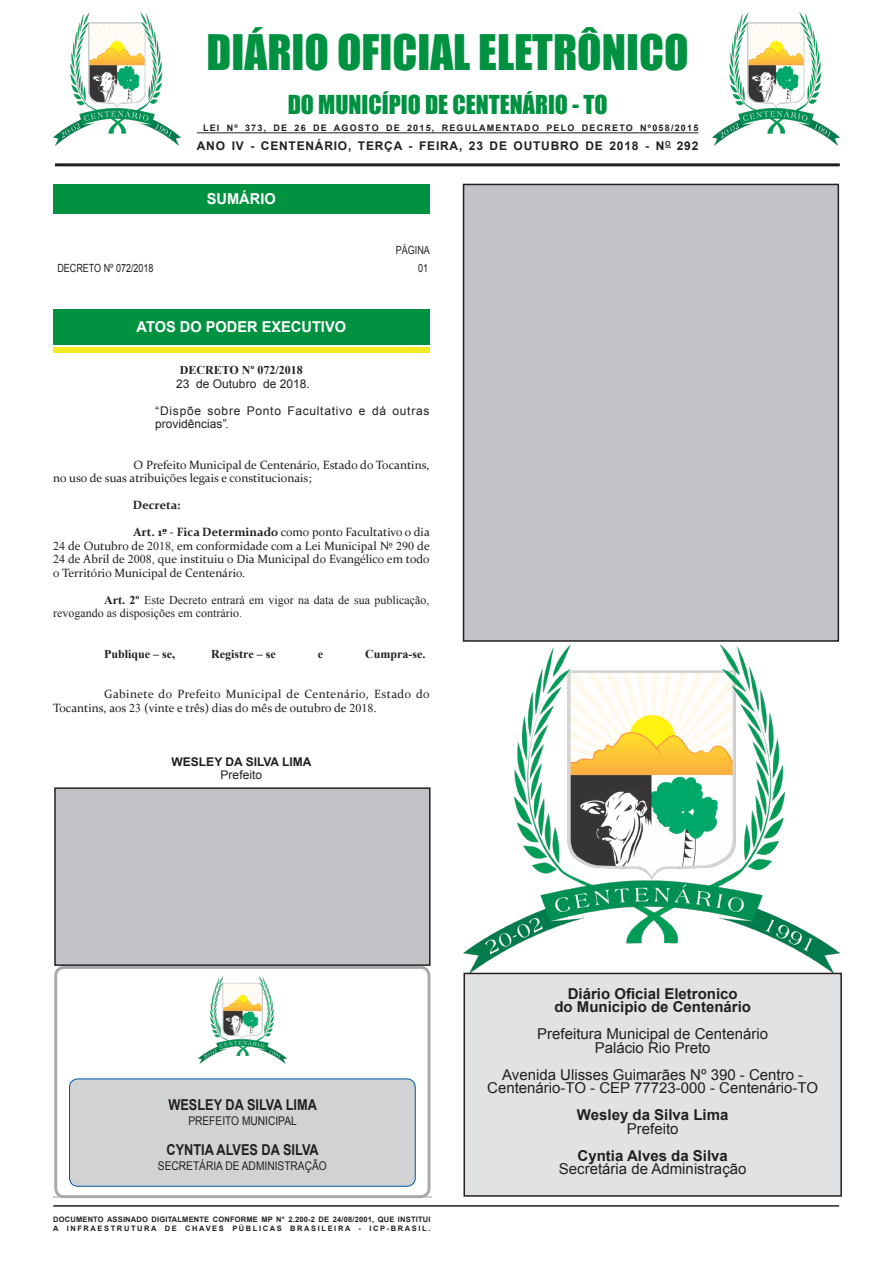
<style>
.page{position:relative;width:893px;height:1263px;background:#fff}
.page>*{position:absolute;margin:0;border:0;box-sizing:border-box;transform-origin:0 0}
.t1{font:45px "Impact";color:#009241}
.t2{font:24px "Impact";color:#009241}
.t3{font:15px/13.5px "Arial";color:#231f20;text-align:center}
.t4{font:700 15px/13.5px "Arial";color:#231f20;text-align:center}
.t5{font:700 15px "Arial";color:#231f20;scale:.85 1}
.t6{font:700 15px "Arial";color:#fff}
.t7{font:12px/13.5px "Constantia";color:#231f20}
.t8{font:12px/13.5px "Constantia";letter-spacing:.02em;color:#231f20}
.t9{font:12px/13.5px "Times New Roman";color:#231f20}
.t10{font:700 12px "Arial";letter-spacing:.065em;color:#231f20}
.t11{font:700 12px "Times New Roman";color:#231f20}
.t12{font:12px/13.5px "Arial";letter-spacing:.06em;color:#231f20}
.t13{font:12px "Arial";color:#231f20;scale:.85 1}
.t14{font:12px "Arial";color:#231f20}
.t15{font:700 12px "Arial";color:#231f20}
.t16{font:700 12px "Constantia";color:#231f20}
.t17{font:11.25px "Arial";color:#231f20;scale:.8 1}
.t18{font:700 9px "Arial";letter-spacing:.135em;color:#231f20}
.t19{font:700 7.5px/9px "Arial";letter-spacing:.025em;color:#231f20}
.s1{font-family:"Constantia"}
.s2{font-weight:700}
.s3{font-family:"Times New Roman"}
</style>
<div class="page">
<hr style="left:53px;top:1205px;width:786px;height:1px;background:#231f20">
<hr style="left:55px;top:163px;width:785px;height:3px;background:#231f20">
<hr style="left:197px;top:132px;width:501px;height:1px;background:#231f20">
<hr style="left:53px;top:1197px;width:379px;height:1px;background:#d1d2d4">
<div style="left:54px;top:966px;width:377px;height:232px;border:3px solid #a8a9ad;border-radius:9px"></div>
<div style="left:70px;top:1079px;width:345px;height:107px;background:#d1d2d4;border-radius:9px"></div>
<div style="left:69px;top:1079px;width:346px;height:107px;border:1px solid #0057a8;border-radius:9px"></div>
<img style="left:198px;top:976px;width:88px;height:87px">
<img style="left:712px;top:13px;width:128px;height:133px">
<img style="left:53px;top:13px;width:128px;height:133px">
<div style="left:53px;top:184px;width:376px;height:29px;background:#009241"></div>
<div style="left:53px;top:347px;width:376px;height:5px;background:#f4ec23"></div>
<div style="left:53px;top:309px;width:376px;height:36px;background:#009241"></div>
<img style="left:463px;top:644px;width:377px;height:329px">
<div style="left:464px;top:973px;width:377px;height:223px;background:#e1e2e4"></div>
<div style="left:463px;top:973px;width:379px;height:224px;border:2px solid #231f20"></div>
<div style="left:464px;top:184px;width:374px;height:457px;background:#c2c3c6"></div>
<div style="left:463px;top:184px;width:376px;height:458px;border:2px solid #231f20"></div>
<div style="left:55px;top:788px;width:375px;height:177px;background:#c2c3c6"></div>
<div style="left:54px;top:787px;width:377px;height:179px;border:2px solid #231f20"></div>
<h1 class="t1" style="left:207px;top:18px;width:483px">DIÁRIO OFICIAL ELETRÔNICO</h1>
<h2 class="t2" style="left:288px;top:86px;width:321px">DO MUNICÍPIO DE CENTENÁRIO - TO</h2>
<p class="t18" style="left:203px;top:121px;width:497px">LEI Nº 373, DE 26 DE AGOSTO DE 2015, REGULAMENTADO PELO DECRETO Nº058/2015</p>
<p class="t10" style="left:197px;top:138px;width:503px">ANO IV - CENTENÁRIO, TERÇA - FEIRA, 23 DE OUTUBRO DE 2018 - N<sup>O</sup> 292</p>
<p class="t6" style="left:207px;top:189px;width:70px">SUMÁRIO</p>
<p class="t17" style="left:396px;top:242px;width:44px">PÁGINA</p>
<p class="t17" style="left:57px;top:261px;width:122px">DECRETO Nº 072/2018</p>
<p class="t17" style="left:418px;top:261px;width:14px">01</p>
<p class="t6" style="left:137px;top:317px;width:211px">ATOS DO PODER EXECUTIVO</p>
<p class="t11" style="left:180px;top:362px;width:125px">DECRETO Nº 072/2018</p>
<p class="t14" style="left:176px;top:376px;width:135px">23 de Outubro de 2018.</p>
<p class="t12" style="left:155px;top:404px;width:276px"><span class="s1">“</span>Dispõe sobre Ponto Facultativo e dá outras providências<span class="s1">”.</span></p>
<p class="t7" style="left:53px;top:457px;width:378px;text-indent:80px">O Prefeito Municipal de Centenário, Estado do Tocantins, no uso de suas atribuições legais e constitucionais;</p>
<p class="t16" style="left:133px;top:497px;width:49px">Decreta:</p>
<p class="t7" style="left:53px;top:525px;width:378px;text-align:justify;text-indent:80px"><span class="s2">Art. 1º</span> - <span class="s2">Fica Determinado</span> como ponto Facultativo o dia <span class="s3">24</span> de Outubro de <span class="s3">2018,</span> em conformidade com a Lei Municipal Nº <span class="s3">290</span> de <span class="s3">24</span> de Abril de <span class="s3">2008,</span> que instituiu o Dia Municipal do Evangélico em todo o Território Municipal de Centenário.</p>
<p class="t9" style="left:53px;top:593px;width:378px;text-indent:51px"><span class="s2">Art. 2º</span> Este Decreto entrará em vigor na data de sua publicação, revogando as disposições em contrário.</p>
<p class="t11" style="left:104px;top:645px;width:73px">Publique – se,</p>
<p class="t11" style="left:211px;top:645px;width:66px">Registre – se</p>
<p class="t11" style="left:318px;top:645px;width:7px">e</p>
<p class="t11" style="left:365px;top:645px;width:62px">Cumpra-se.</p>
<p class="t8" style="left:53px;top:687px;width:378px;text-indent:51px">Gabinete do Prefeito Municipal de Centenário, Estado do<br>Tocantins, aos <span class="s3">23</span> (vinte e três) dias do mês de outubro de <span class="s3">2018</span>.</p>
<p class="t15" style="left:172px;top:753px;width:141px">WESLEY DA SILVA LIMA</p>
<p class="t14" style="left:221px;top:767px;width:43px">Prefeito</p>
<p class="t5" style="left:168px;top:1094px;width:176px">WESLEY DA SILVA LIMA</p>
<p class="t13" style="left:188px;top:1112px;width:129px">PREFEITO MUNICIPAL</p>
<p class="t5" style="left:166px;top:1139px;width:181px">CYNTIA ALVES DA SILVA</p>
<p class="t13" style="left:158px;top:1157px;width:200px">SECRETÁRIA DE ADMINISTRAÇÃO</p>
<p class="t19" style="left:53px;top:1215px;width:379px">DOCUMENTO ASSINADO DIGITALMENTE CONFORME MP N° 2.200-2 DE 24/08/2001, QUE INSTITUI<br>A INFRAESTRUTURA DE CHAVES PÚBLICAS BRASILEIRA - ICP-BRASIL.</p>
<p class="t4" style="left:554px;top:987px;width:198px">Diário Oficial Eletronico<br>do Municipio de Centenário</p>
<p class="t3" style="left:537px;top:1027px;width:232px">Prefeitura Municipal de Centenário<br>Palácio Rio Preto</p>
<p class="t3" style="left:487px;top:1068px;width:333px">Avenida Ulisses Guimarães Nº 390 - Centro -<br>Centenário-TO - CEP 77723-000 - Centenário-TO</p>
<p class="t4" style="left:577px;top:1108px;width:153px">Wesley da Silva Lima</p>
<p class="t3" style="left:627px;top:1122px;width:53px">Prefeito</p>
<p class="t4" style="left:577px;top:1149px;width:152px">Cyntia Alves da Silva</p>
<p class="t3" style="left:559px;top:1162px;width:189px">Secretária de Administração</p>
</div>
